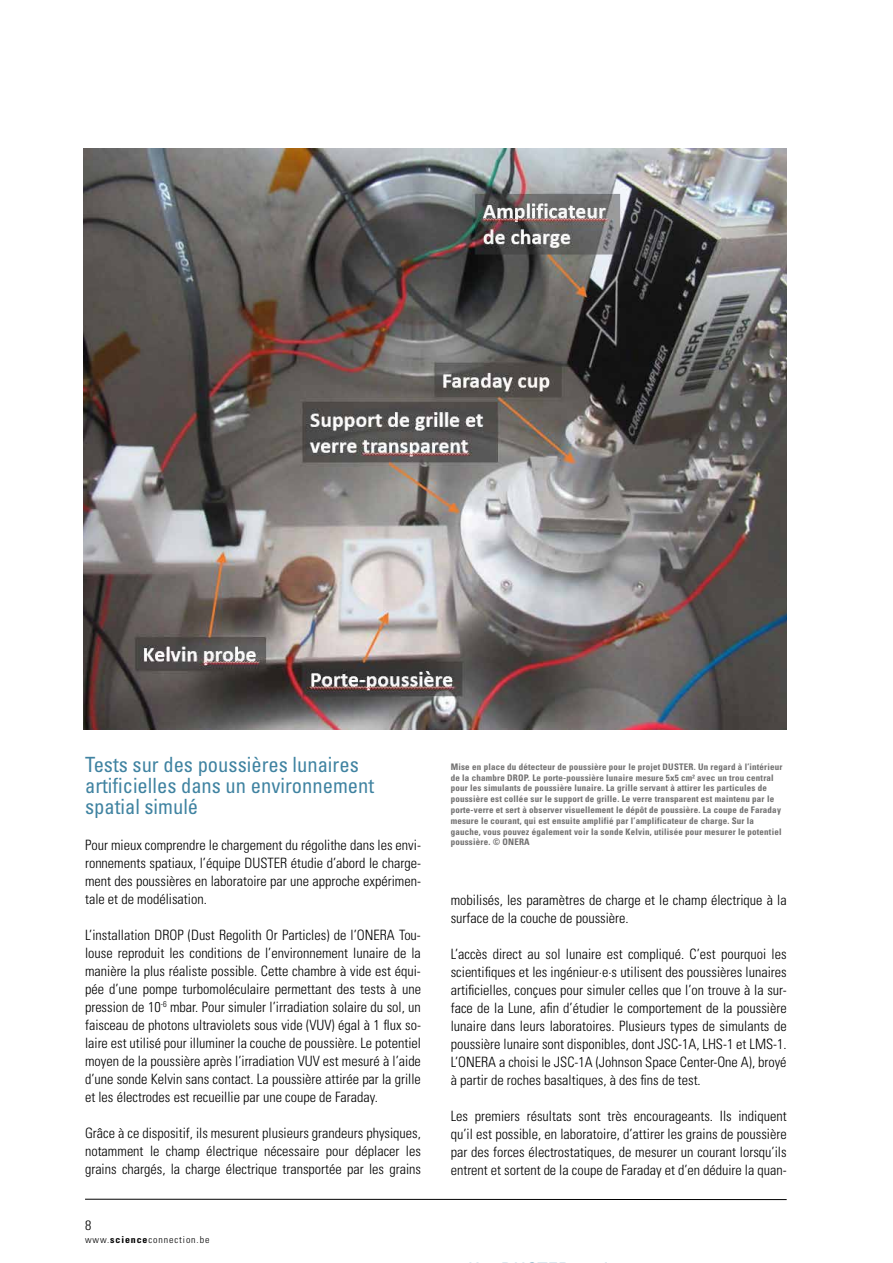
<style>
.page{position:relative;width:893px;height:1263px;background:#fff}
.page>*{position:absolute;margin:0;border:0;box-sizing:border-box;transform-origin:0 0}
.t1{font:condensed 21px/21px "Univers LT Std";color:#4083a1}
.t2{font:300 condensed 14.25px/18px "Univers LT Std";color:#000;text-align:justify}
.t3{font:300 condensed 13.5px "Univers LT Std";color:#000;scale:1.04 1}
.t4{font:300 condensed 9.6px "Univers LT Std";letter-spacing:.09em;color:#000;scale:1.04 1}
.t5{font:700 condensed 9px/10.8px "Univers LT Std";letter-spacing:.02em;color:#706f6f}
.s1{font-weight:700}
</style>
<div class="page">
<hr style="left:85px;top:1199px;width:702px;height:1px;background:#000">
<img style="left:84px;top:148px;width:703px;height:581px">
<h1 class="t1" style="left:85px;top:754px;width:291px">Tests sur des poussières lunaires artificielles dans un environnement spatial simulé</h1>
<p class="t2" style="left:85px;top:836px;width:337px">Pour mieux comprendre le chargement du régolithe dans les envi&shy;ronnements spatiaux, l’équipe DUSTER étudie d’abord le charge&shy;ment des poussières en laboratoire par une approche expérimen&shy;tale et de modélisation.</p>
<p class="t2" style="left:85px;top:926px;width:337px">L’installation DROP (Dust Regolith Or Particles) de l’ONERA Tou&shy;louse reproduit les conditions de l’environnement lunaire de la manière la plus réaliste possible. Cette chambre à vide est équi&shy;pée d’une pompe turbomoléculaire permettant des tests à une pression de 10<sup>-6</sup> mbar. Pour simuler l’irradiation solaire du sol, un faisceau de photons ultraviolets sous vide (VUV) égal à 1 flux so&shy;laire est utilisé pour illuminer la couche de poussière. Le potentiel moyen de la poussière après l’irradiation VUV est mesuré à l’aide d’une sonde Kelvin sans contact. La poussière attirée par la grille et les électrodes est recueillie par une coupe de Faraday.</p>
<p class="t2" style="left:85px;top:1124px;width:337px">Grâce à ce dispositif, ils mesurent plusieurs grandeurs physiques, notamment le champ électrique nécessaire pour déplacer les grains chargés, la charge électrique transportée par les grains</p>
<p class="t3" style="left:85px;top:1217px;width:7px">8</p>
<p class="t4" style="left:85px;top:1233px;width:121px">www.<span class="s1">science</span>connection.be</p>
<p class="t5" style="left:451px;top:761px;width:333px">Mise en place du détecteur de poussière pour le projet DUSTER. Un regard à l’intérieur de la chambre DROP. Le porte-poussière lunaire mesure 5x5 cm² avec un trou central pour les simulants de poussière lunaire. La grille servant à attirer les particules de poussière est collée sur le support de grille. Le verre transparent est maintenu par le porte-verre et sert à observer visuellement le dépôt de poussière. La coupe de Faraday mesure le courant, qui est ensuite amplifié par l’amplificateur de charge. Sur la gauche, vous pouvez également voir la sonde Kelvin, utilisée pour mesurer le potentiel poussière. © ONERA</p>
<p class="t2" style="left:451px;top:891px;width:337px">mobilisés, les paramètres de charge et le champ électrique à la surface de la couche de poussière.</p>
<p class="t2" style="left:451px;top:945px;width:337px">L’accès direct au sol lunaire est compliqué. C’est pourquoi les scientifiques et les ingénieur∙e∙s utilisent des poussières lunaires artificielles, conçues pour simuler celles que l’on trouve à la sur&shy;face de la Lune, afin d’étudier le comportement de la poussière lunaire dans leurs laboratoires. Plusieurs types de simulants de poussière lunaire sont disponibles, dont JSC-1A, LHS-1 et LMS-1.<br>L’ONERA a choisi le JSC-1A (Johnson Space Center-One A), broyé à partir de roches basaltiques, à des fins de test.</p>
<p class="t2" style="left:451px;top:1107px;width:337px">Les premiers résultats sont très encourageants. Ils indiquent qu’il est possible, en laboratoire, d’attirer les grains de poussière par des forces électrostatiques, de mesurer un courant lorsqu’ils entrent et sortent de la coupe de Faraday et d’en déduire la quan-</p>
</div>
